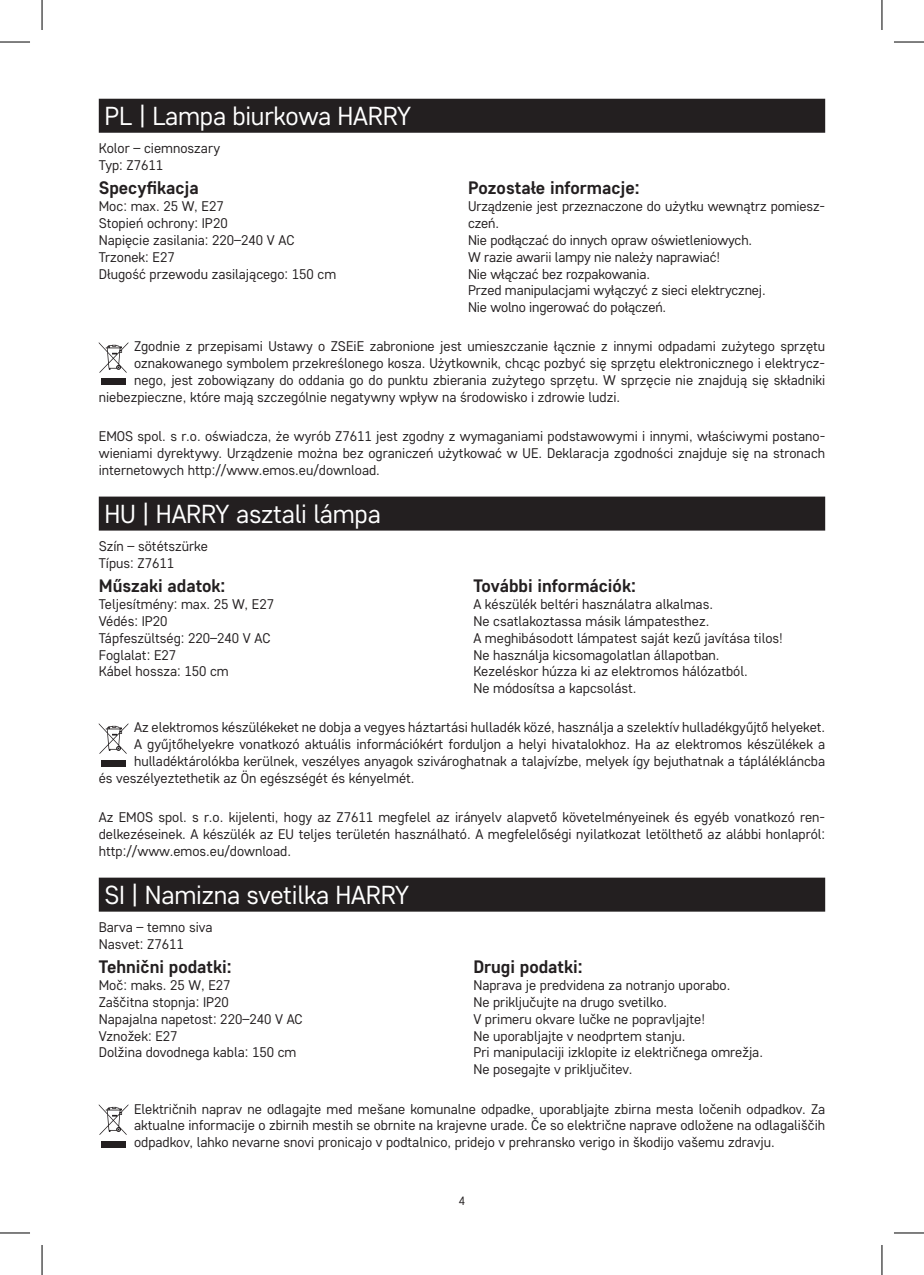
<style>
.page{position:relative;width:924px;height:1275px;background:#fff}
.page>*{position:absolute;margin:0;border:0;box-sizing:border-box;transform-origin:0 0}
.t1{font:26px "Core Sans D35";letter-spacing:-.01em;color:#fff}
.t2{font:700 18px "Core Sans D55";color:#231f20}
.t3{font:14px/16.8px "Core Sans D35";color:#231f20}
.t4{font:12px "Core Sans D35";color:#231f20}
</style>
<div class="page">
<div style="left:99px;top:99px;width:725px;height:34px;background:#231f20"></div>
<div style="left:99px;top:496px;width:725px;height:34px;background:#231f20"></div>
<svg style="left:99px;top:342px;width:29px;height:31px"></svg>
<div style="left:101px;top:379px;width:25px;height:6px;background:#231f20"></div>
<div style="left:99px;top:877px;width:725px;height:34px;background:#231f20"></div>
<svg style="left:99px;top:723px;width:29px;height:31px"></svg>
<div style="left:101px;top:760px;width:25px;height:6px;background:#231f20"></div>
<svg style="left:99px;top:1104px;width:29px;height:31px"></svg>
<div style="left:101px;top:1141px;width:25px;height:6px;background:#231f20"></div>
<hr style="left:0;top:42px;width:30px;height:1px;background:#000">
<hr style="left:893px;top:42px;width:30px;height:1px;background:#000">
<hr style="left:0;top:1232px;width:30px;height:1px;background:#000">
<hr style="left:893px;top:1232px;width:30px;height:1px;background:#000">
<hr style="left:42px;top:0;width:1px;height:30px;background:#000">
<hr style="left:42px;top:1245px;width:1px;height:30px;background:#000">
<hr style="left:881px;top:0;width:1px;height:30px;background:#000">
<hr style="left:881px;top:1245px;width:1px;height:30px;background:#000">
<h1 class="t1" style="left:104px;top:99px;width:308px">PL | Lampa biurkowa HARRY</h1>
<p class="t3" style="left:99px;top:139px;width:123px">Kolor – ciemnoszary<br>Typ: Z7611</p>
<p class="t2" style="left:99px;top:176px;width:101px">Specyfikacja</p>
<p class="t3" style="left:99px;top:197px;width:239px">Moc: max. 25 W, E27<br>Stopień ochrony: IP20<br>Napięcie zasilania: 220–240 V AC<br>Trzonek: E27<br>Długość przewodu zasilającego: 150 cm</p>
<p class="t2" style="left:468px;top:176px;width:173px">Pozostałe informacje:</p>
<p class="t3" style="left:468px;top:197px;width:358px">Urządzenie jest przeznaczone do użytku wewnątrz pomiesz&shy;czeń.<br>Nie podłączać do innych opraw oświetleniowych.<br>W razie awarii lampy nie należy naprawiać!<br>Nie włączać bez rozpakowania.<br>Przed manipulacjami wyłączyć z sieci elektrycznej.<br>Nie wolno ingerować do połączeń.</p>
<p class="t3" style="left:134px;top:338px;width:692px">Zgodnie z przepisami Ustawy o ZSEiE zabronione jest umieszczanie łącznie z innymi odpadami zużytego sprzętu</p>
<p class="t3" style="left:134px;top:354px;width:692px">oznakowanego symbolem przekreślonego kosza. Użytkownik, chcąc pozbyć się sprzętu elektronicznego i elektrycz-</p>
<p class="t3" style="left:134px;top:371px;width:692px">nego, jest zobowiązany do oddania go do punktu zbierania zużytego sprzętu. W sprzęcie nie znajdują się składniki</p>
<p class="t3" style="left:99px;top:388px;width:522px">niebezpieczne, które mają szczególnie negatywny wpływ na środowisko i zdrowie ludzi.</p>
<p class="t3" style="left:99px;top:427px;width:727px;text-align:justify">EMOS spol. s r.o. oświadcza, że wyrób Z7611 jest zgodny z wymaganiami podstawowymi i innymi, właściwymi postano&shy;wieniami dyrektywy. Urządzenie można bez ograniczeń użytkować w UE. Deklaracja zgodności znajduje się na stronach internetowych http://www.emos.eu/download.</p>
<h1 class="t1" style="left:104px;top:497px;width:278px">HU | HARRY asztali lámpa</h1>
<p class="t3" style="left:99px;top:537px;width:111px">Szín – sötétszürke<br>Típus: Z7611</p>
<p class="t2" style="left:99px;top:574px;width:128px">Műszaki adatok:</p>
<p class="t3" style="left:99px;top:595px;width:177px">Teljesítmény: max. 25 W, E27<br>Védés: IP20<br>Tápfeszültség: 220–240 V AC<br>Foglalat: E27<br>Kábel hossza: 150 cm</p>
<p class="t2" style="left:473px;top:574px;width:164px">További információk:</p>
<p class="t3" style="left:473px;top:595px;width:311px">A készülék beltéri használatra alkalmas.<br>Ne csatlakoztassa másik lámpatesthez.<br>A meghibásodott lámpatest saját kezű javítása tilos!<br>Ne használja kicsomagolatlan állapotban.<br>Kezeléskor húzza ki az elektromos hálózatból.<br>Ne módosítsa a kapcsolást.</p>
<p class="t3" style="left:134px;top:718px;width:692px">Az elektromos készülékeket ne dobja a vegyes háztartási hulladék közé, használja a szelektív hulladékgyűjtő helyeket.</p>
<p class="t3" style="left:134px;top:735px;width:692px">A gyűjtőhelyekre vonatkozó aktuális információkért forduljon a helyi hivatalokhoz. Ha az elektromos készülékek a</p>
<p class="t3" style="left:134px;top:752px;width:692px">hulladéktárolókba kerülnek, veszélyes anyagok szivároghatnak a talajvízbe, melyek így bejuthatnak a táplálékláncba</p>
<p class="t3" style="left:99px;top:769px;width:317px">és veszélyeztethetik az Ön egészségét és kényelmét.</p>
<p class="t3" style="left:99px;top:808px;width:727px;text-align:justify">Az EMOS spol. s r.o. kijelenti, hogy az Z7611 megfelel az irányelv alapvető követelményeinek és egyéb vonatkozó ren&shy;delkezéseinek. A készülék az EU teljes területén használható. A megfelelőségi nyilatkozat letölthető az alábbi honlapról: http://www.emos.eu/download.</p>
<h1 class="t1" style="left:104px;top:878px;width:306px">SI | Namizna svetilka HARRY</h1>
<p class="t3" style="left:99px;top:918px;width:115px">Barva – temno siva<br>Nasvet: Z7611</p>
<p class="t2" style="left:99px;top:955px;width:134px">Tehnični podatki:</p>
<p class="t3" style="left:99px;top:976px;width:205px">Moč: maks. 25 W, E27<br>Zaščitna stopnja: IP20<br>Napajalna napetost: 220–240 V AC<br>Vznožek: E27<br>Dolžina dovodnega kabla: 150 cm</p>
<p class="t2" style="left:473px;top:955px;width:111px">Drugi podatki:</p>
<p class="t3" style="left:473px;top:976px;width:291px">Naprava je predvidena za notranjo uporabo.<br>Ne priključujte na drugo svetilko.<br>V primeru okvare lučke ne popravljajte!<br>Ne uporabljajte v neodprtem stanju.<br>Pri manipulaciji izklopite iz električnega omrežja.<br>Ne posegajte v priključitev.</p>
<p class="t3" style="left:134px;top:1099px;width:692px;text-align:justify">Električnih naprav ne odlagajte med mešane komunalne odpadke, uporabljajte zbirna mesta ločenih odpadkov. Za aktualne informacije o zbirnih mestih se obrnite na krajevne urade. Če so električne naprave odložene na odlagališčih odpadkov, lahko nevarne snovi pronicajo v podtalnico, pridejo v prehransko verigo in škodijo vašemu zdravju.</p>
<p class="t4" style="left:458px;top:1192px;width:8px">4</p>
</div>
